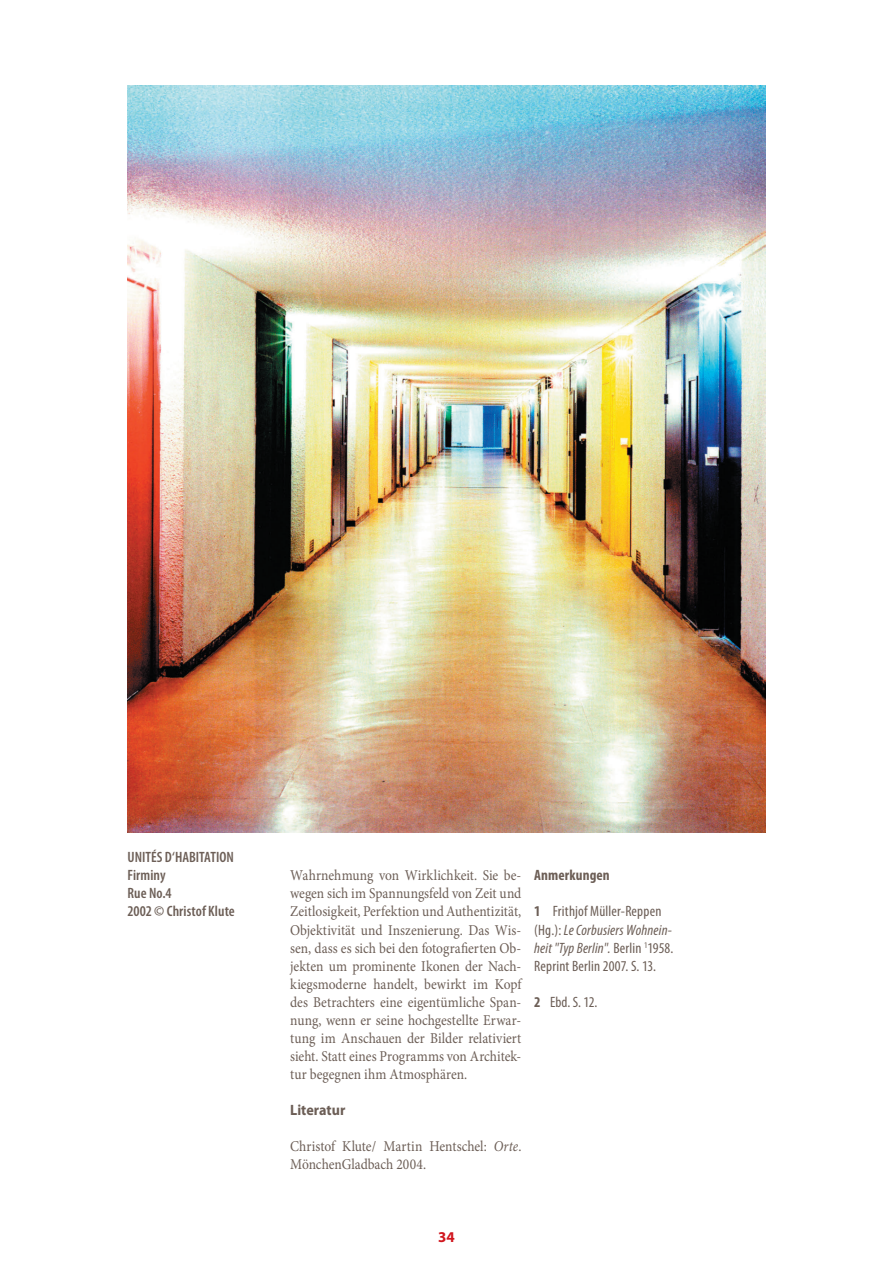
<style>
.page{position:relative;width:893px;height:1263px;background:#fff}
.page>*{position:absolute;margin:0;border:0;box-sizing:border-box;transform-origin:0 0}
.t1{font:15px/18.1px "Minion Pro";color:#6c5e56;text-align:justify;scale:.9 1}
.t2{font:condensed 15px/18px "Myriad Pro";letter-spacing:.015em;color:#6c5e56}
.t3{font:600 condensed 15px/18px "Myriad Pro";letter-spacing:.005em;color:#6c5e56}
.t4{font:700 condensed 15px "Myriad Pro";letter-spacing:.01em;color:#6c5e56}
.t5{font:700 15px "Myriad Pro";color:#6c5e56;scale:.94 1}
.t6{font:700 15px "Myriad Pro";color:#d1161e}
.s1{font-style:italic}
.s2{font-weight:700}
</style>
<div class="page">
<img style="left:128px;top:85px;width:637px;height:748px">
<p class="t3" style="left:128px;top:848px;width:109px">UNITÉS D‘HABITATION<br>Firminy<br>Rue No.4<br>2002 © Christof Klute</p>
<p class="t1" style="left:290px;top:866px;width:258px">Wahrnehmung von Wirklichkeit. Sie be&shy;wegen sich im Spannungsfeld von Zeit und Zeitlosigkeit, Perfektion und Authentizität, Objektivität und Inszenierung. Das Wis&shy;sen, dass es sich bei den fotografierten Ob&shy;jekten um prominente Ikonen der Nach&shy;kiegsmoderne handelt, bewirkt im Kopf des Betrachters eine eigentümliche Span&shy;nung, wenn er seine hochgestellte Erwar&shy;tung im Anschauen der Bilder relativiert sieht. Statt eines Programms von Architek&shy;tur begegnen ihm Atmosphären.</p>
<p class="t5" style="left:290px;top:1100px;width:60px">Literatur</p>
<p class="t1" style="left:290px;top:1138px;width:258px">Christof Klute/ Martin Hentschel: <span class="s1">Orte</span>.<br>MönchenGladbach 2004.</p>
<p class="t4" style="left:534px;top:867px;width:77px">Anmerkungen</p>
<p class="t2" style="left:534px;top:902px;width:141px"><span class="s2">1</span> Frithjof Müller-Reppen (Hg.): <span class="s1">Le Corbusiers Wohnein&shy;heit "Typ Berlin".</span> Berlin <sup>1</sup>1958.<br>Reprint Berlin 2007. S. 13.</p>
<p class="t2" style="left:534px;top:993px;width:65px"><span class="s2">2</span> Ebd. S. 12.</p>
<p class="t6" style="left:438px;top:1227px;width:18px">34</p>
</div>
